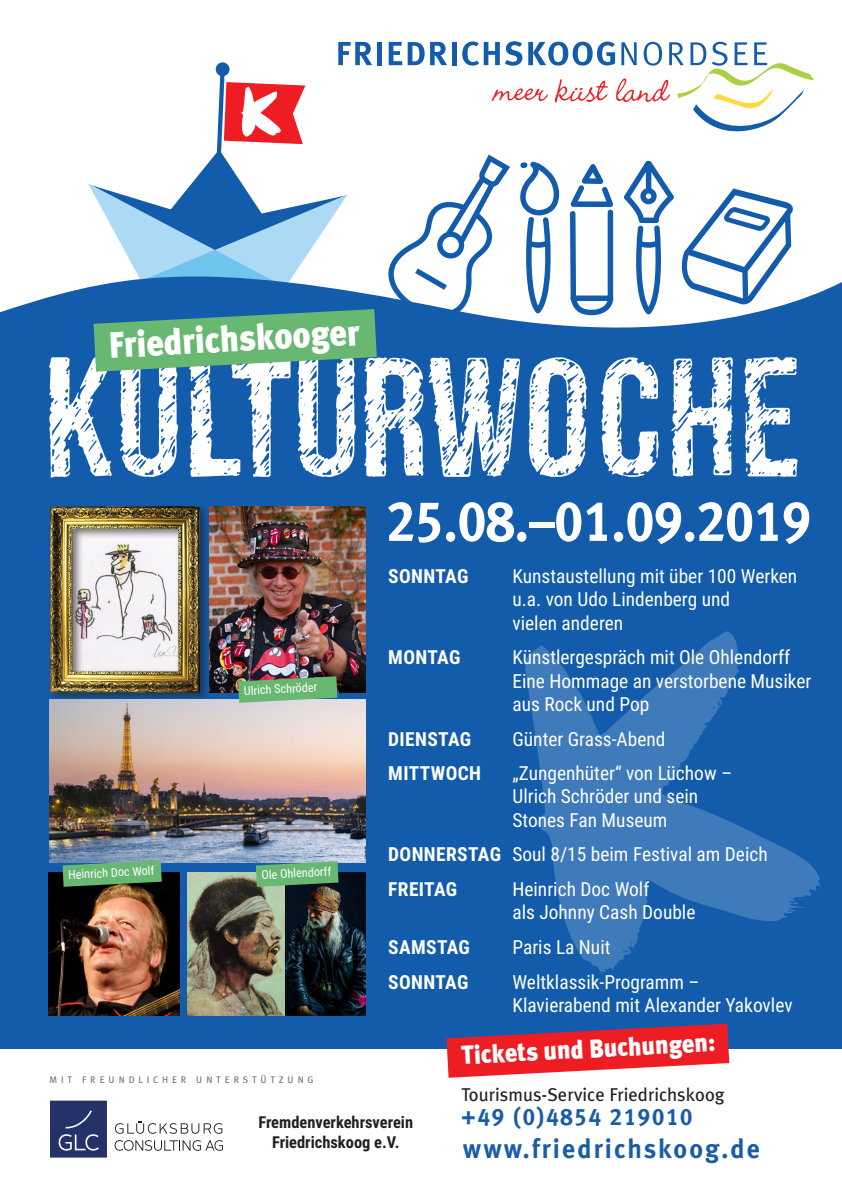
<style>
.page{position:relative;width:842px;height:1191px;background:#fff}
.page>*{position:absolute;margin:0;border:0;box-sizing:border-box;transform-origin:0 0}
.t1{font:170.7px "clubsevenespadas";color:#fff}
.t2{font:57.2px "Meta Plus Bold Caps";color:#fff;scale:.93 1}
.t3{font:900 36.8px "Meta Plus";color:#fff;scale:.92 1}
.t4{font:700 26.9px "Meta Plus";letter-spacing:.08em;color:#1a5da6;scale:.96 1}
.t5{font:900 26px "Meta Plus";color:#fff;scale:.92 1}
.t6{font:23.8px "Meta Plus Bold Caps";letter-spacing:.08em;color:#1a5da6;scale:.96 1}
.t7{font:19.4px/23.3px "Roboto Condensed";color:#fff}
.t8{font:700 19.4px "Roboto Condensed";letter-spacing:.02em;color:#fff}
.t9{font:18.5px "Meta Plus";color:#231f20}
.t10{font:700 16.4px "Roboto Condensed";color:#231f20}
.t11{font:12.2px "Roboto Condensed";color:#fff}
.t12{font:9.6px "Meta Plus";letter-spacing:.395em;color:#717275}
.s1{font-weight:700}
</style>
<div class="page">
<div style="left:0;top:408px;width:842px;height:641px;background:#135cab"></div>
<svg style="left:115px;top:1121px;width:107px;height:12px"></svg>
<svg style="left:115px;top:1140px;width:108px;height:10px"></svg>
<svg style="left:50px;top:1100px;width:57px;height:57px;background:#354172"></svg>
<div style="left:0;top:282px;width:842px;height:126px;background:#135cab"></div>
<svg style="left:446px;top:1023px;width:283px;height:54px"></svg>
<img style="left:49px;top:872px;width:130px;height:143px">
<img style="left:211px;top:506px;width:155px;height:186px">
<div style="left:48px;top:503px;width:163px;height:200px;background:#231f20;opacity:.6"></div>
<img style="left:51px;top:506px;width:148px;height:186px">
<img style="left:187px;top:872px;width:179px;height:143px">
<img style="left:50px;top:699px;width:316px;height:163px">
<svg style="left:63px;top:860px;width:99px;height:26px;background:#61a571"></svg>
<svg style="left:238px;top:676px;width:99px;height:27px;background:#73ac77"></svg>
<svg style="left:256px;top:861px;width:83px;height:25px;background:#64ab75"></svg>
<svg style="left:88px;top:41px;width:726px;height:331px"></svg>
<p class="t3" style="left:107px;top:324px;width:275px;rotate:-3deg">Friedrichskooger</p>
<p class="t1" style="left:44px;top:338px;width:757px">KULTURWOCHE</p>
<p class="t11" style="left:68px;top:866px;width:88px;rotate:-3deg">Heinrich Doc Wolf</p>
<p class="t11" style="left:243px;top:682px;width:75px;rotate:-3deg">Ulrich Schröder</p>
<p class="t11" style="left:261px;top:866px;width:71px;rotate:-3deg">Ole Ohlendorff</p>
<p class="t12" style="left:50px;top:1074px;width:265px">MIT FREUNDLICHER UNTERSTÜTZUNG</p>
<p class="t2" style="left:386px;top:488px;width:458px">25.08.–01.09.2019</p>
<p class="t8" style="left:388px;top:562px;width:82px">SONNTAG</p>
<p class="t7" style="left:512px;top:564px;width:286px">Kunstaustellung mit über 100 Werken u.a. von Udo Lindenberg und<br>vielen anderen</p>
<p class="t8" style="left:388px;top:644px;width:74px">MONTAG</p>
<p class="t7" style="left:512px;top:645px;width:301px">Künstlergespräch mit Ole Ohlendorff<br>Eine Hommage an verstorbene Musiker aus Rock und Pop</p>
<p class="t8" style="left:388px;top:725px;width:84px">DIENSTAG</p>
<p class="t7" style="left:512px;top:726px;width:154px">Günter Grass-Abend</p>
<p class="t8" style="left:388px;top:759px;width:94px">MITTWOCH</p>
<p class="t7" style="left:512px;top:761px;width:221px">„Zungenhüter“ von Lüchow –<br>Ulrich Schröder und sein<br>Stones Fan Museum</p>
<p class="t7" style="left:388px;top:842px;width:381px"><span class="s1">DONNERSTAG</span> Soul 8/15 beim Festival am Deich</p>
<p class="t8" style="left:388px;top:875px;width:70px">FREITAG</p>
<p class="t7" style="left:512px;top:876px;width:185px">Heinrich Doc Wolf<br>als Johnny Cash Double</p>
<p class="t8" style="left:388px;top:933px;width:83px">SAMSTAG</p>
<p class="t7" style="left:512px;top:934px;width:100px">Paris La Nuit</p>
<p class="t8" style="left:388px;top:968px;width:82px">SONNTAG</p>
<p class="t7" style="left:512px;top:969px;width:282px">Weltklassik-Programm –<br>Klavierabend mit Alexander Yakovlev</p>
<p class="t5" style="left:460px;top:1040px;width:278px;rotate:-3deg">Tickets und Buchungen:</p>
<p class="t10" style="left:258px;top:1110px;width:156px">Fremdenverkehrsverein</p>
<p class="t10" style="left:272px;top:1130px;width:129px">Friedrichskoog e.V.</p>
<p class="t9" style="left:461px;top:1084px;width:265px">Tourismus-Service Friedrichskoog</p>
<p class="t6" style="left:461px;top:1103px;width:242px">+49 (0)4854 219010</p>
<p class="t4" style="left:463px;top:1133px;width:311px">www.friedrichskoog.de</p>
</div>
